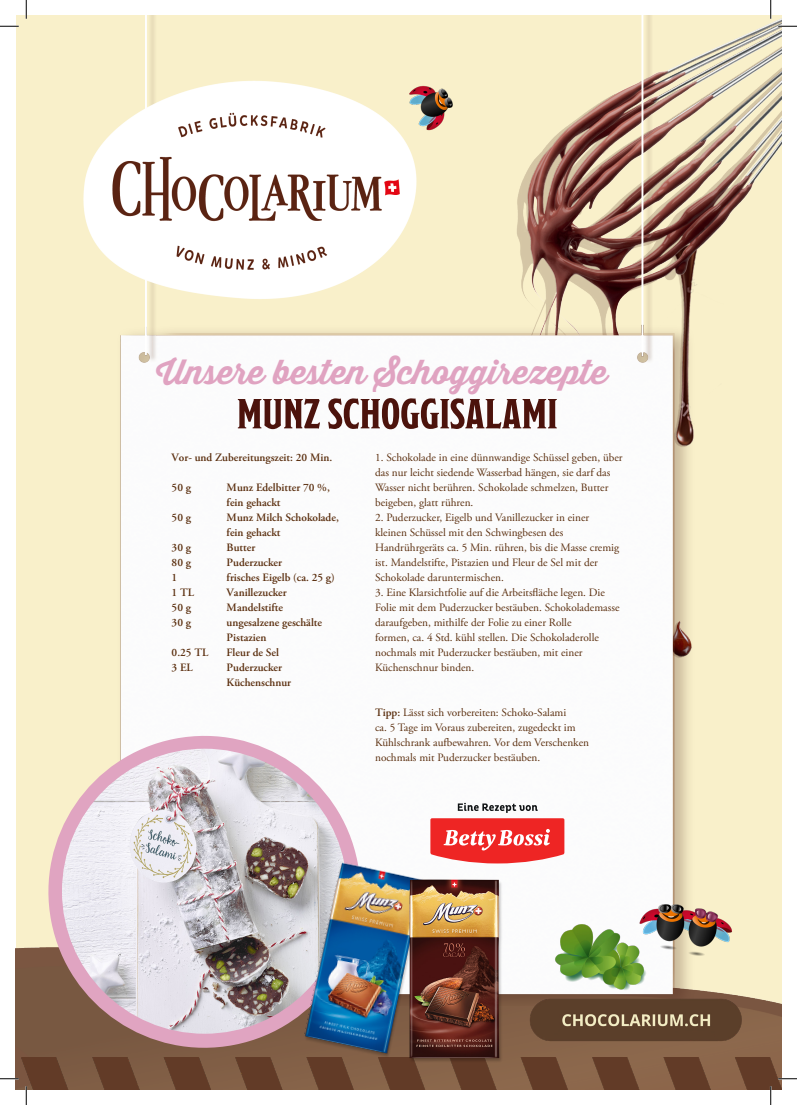
<style>
.page{position:relative;width:797px;height:1105px;background:#fff}
.page>*{position:absolute;margin:0;border:0;box-sizing:border-box;transform-origin:0 0}
.t1{font:700 52.5px "Modesto Condensed";color:#4c130c}
.t2{font:700 33.75px "Thirsty Script";color:#e0a3c1}
.Auszeichnung_Links_S{font:11.25px/15px "Adobe Garamond Pro";color:#5b2f0f}
.Auszeichnung_Links_S-2{font:600 11.25px/15px "Adobe Garamond Pro";color:#5b2f0f}
.s1{font-weight:600}
</style>
<div class="page">
<div style="left:16px;top:16px;width:765px;height:1073px;background:#f9f0ca"></div>
<img style="left:16px;top:947px;width:765px;height:142px">
<img style="left:710px;top:16px;width:71px;height:221px">
<img style="left:120px;top:16px;width:590px;height:989px">
<img style="left:632px;top:874px;width:108px;height:108px">
<img style="left:22px;top:1057px;width:759px;height:32px">
<img style="left:83px;top:71px;width:347px;height:239px">
<svg style="left:430px;top:803px;width:134px;height:60px;background:#eb7171"></svg>
<svg style="left:35px;top:722px;width:339px;height:339px"></svg>
<img style="left:62px;top:749px;width:285px;height:285px;border-radius:142px">
<img style="left:506px;top:990px;width:255px;height:91px">
<img style="left:397px;top:72px;width:68px;height:68px">
<img style="left:541px;top:901px;width:115px;height:114px">
<img style="left:302px;top:861px;width:127px;height:200px">
<img style="left:408px;top:878px;width:95px;height:185px">
<svg style="left:0;top:25px;width:19px;height:2px"></svg>
<svg style="left:778px;top:25px;width:19px;height:2px"></svg>
<svg style="left:0;top:1078px;width:19px;height:1px"></svg>
<svg style="left:778px;top:1078px;width:19px;height:1px"></svg>
<svg style="left:25px;top:0;width:2px;height:19px"></svg>
<svg style="left:25px;top:1086px;width:2px;height:19px"></svg>
<svg style="left:770px;top:0;width:1px;height:19px"></svg>
<svg style="left:770px;top:1086px;width:1px;height:19px"></svg>
<p class="t2" style="left:156px;top:347px;width:453px">Unsere besten Schoggirezepte</p>
<p class="t1" style="left:237px;top:384px;width:322px">munz schoggisalami</p>
<p class="Auszeichnung_Links_S-2" style="left:172px;top:450px;width:162px">Vor- und Zubereitungszeit: 20 Min.</p>
<p class="Auszeichnung_Links_S-2" style="left:172px;top:480px;width:21px">50 g</p>
<p class="Auszeichnung_Links_S-2" style="left:227px;top:480px;width:105px">Munz Edelbitter 70 %,</p>
<p class="Auszeichnung_Links_S-2" style="left:227px;top:495px;width:55px">fein gehackt</p>
<p class="Auszeichnung_Links_S-2" style="left:172px;top:510px;width:21px">50 g</p>
<p class="Auszeichnung_Links_S-2" style="left:227px;top:510px;width:114px">Munz Milch Schokolade,</p>
<p class="Auszeichnung_Links_S-2" style="left:227px;top:525px;width:55px">fein gehackt</p>
<p class="Auszeichnung_Links_S-2" style="left:172px;top:540px;width:21px">30 g</p>
<p class="Auszeichnung_Links_S-2" style="left:227px;top:540px;width:30px">Butter</p>
<p class="Auszeichnung_Links_S-2" style="left:172px;top:555px;width:21px">80 g</p>
<p class="Auszeichnung_Links_S-2" style="left:227px;top:555px;width:57px">Puderzucker</p>
<p class="Auszeichnung_Links_S-2" style="left:172px;top:570px;width:7px">1</p>
<p class="Auszeichnung_Links_S-2" style="left:227px;top:570px;width:110px">frisches Eigelb (ca. 25 g)</p>
<p class="Auszeichnung_Links_S-2" style="left:172px;top:585px;width:24px">1 TL</p>
<p class="Auszeichnung_Links_S-2" style="left:227px;top:585px;width:62px">Vanillezucker</p>
<p class="Auszeichnung_Links_S-2" style="left:172px;top:600px;width:21px">50 g</p>
<p class="Auszeichnung_Links_S-2" style="left:227px;top:600px;width:58px">Mandelstifte</p>
<p class="Auszeichnung_Links_S-2" style="left:172px;top:615px;width:21px">30 g</p>
<p class="Auszeichnung_Links_S-2" style="left:227px;top:615px;width:97px">ungesalzene geschälte<br>Pistazien</p>
<p class="Auszeichnung_Links_S-2" style="left:172px;top:645px;width:38px">0.25 TL</p>
<p class="Auszeichnung_Links_S-2" style="left:227px;top:645px;width:54px">Fleur de Sel</p>
<p class="Auszeichnung_Links_S-2" style="left:172px;top:660px;width:23px">3 EL</p>
<p class="Auszeichnung_Links_S-2" style="left:227px;top:660px;width:57px">Puderzucker</p>
<p class="Auszeichnung_Links_S-2" style="left:227px;top:675px;width:66px">Küchenschnur</p>
<p class="Auszeichnung_Links_S" style="left:375px;top:451px;width:249px">1. Schokolade in eine dünnwandige Schüssel geben, über</p>
<p class="Auszeichnung_Links_S" style="left:375px;top:466px;width:237px">das nur leicht siedende Wasserbad hängen, sie darf das</p>
<p class="Auszeichnung_Links_S" style="left:375px;top:481px;width:235px">Wasser nicht berühren. Schokolade schmelzen, Butter</p>
<p class="Auszeichnung_Links_S" style="left:375px;top:496px;width:100px">beigeben, glatt rühren.</p>
<p class="Auszeichnung_Links_S" style="left:375px;top:511px;width:216px">2. Puderzucker, Eigelb und Vanillezucker in einer</p>
<p class="Auszeichnung_Links_S" style="left:375px;top:526px;width:245px">kleinen Schüssel mit den Schwingbesen des<br>Handrührgeräts ca. 5 Min. rühren, bis die Masse cremig</p>
<p class="Auszeichnung_Links_S" style="left:375px;top:556px;width:224px">ist. Mandelstifte, Pistazien und Fleur de Sel mit der</p>
<p class="Auszeichnung_Links_S" style="left:375px;top:571px;width:130px">Schokolade daruntermischen.</p>
<p class="Auszeichnung_Links_S" style="left:375px;top:586px;width:231px">3. Eine Klarsichtfolie auf die Arbeitsfläche legen. Die</p>
<p class="Auszeichnung_Links_S" style="left:375px;top:601px;width:246px">Folie mit dem Puderzucker bestäuben. Schokolademasse</p>
<p class="Auszeichnung_Links_S" style="left:375px;top:616px;width:198px">daraufgeben, mithilfe der Folie zu einer Rolle</p>
<p class="Auszeichnung_Links_S" style="left:375px;top:631px;width:225px">formen, ca. 4 Std. kühl stellen. Die Schokoladerolle</p>
<p class="Auszeichnung_Links_S" style="left:375px;top:646px;width:209px">nochmals mit Puderzucker bestäuben, mit einer</p>
<p class="Auszeichnung_Links_S" style="left:375px;top:661px;width:101px">Küchenschnur binden.</p>
<p class="Auszeichnung_Links_S" style="left:375px;top:706px;width:193px"><span class="s1">Tipp:</span> Lässt sich vorbereiten: Schoko-Salami</p>
<p class="Auszeichnung_Links_S" style="left:375px;top:721px;width:202px">ca. 5 Tage im Voraus zubereiten, zugedeckt im</p>
<p class="Auszeichnung_Links_S" style="left:375px;top:736px;width:215px">Kühlschrank aufbewahren. Vor dem Verschenken</p>
<p class="Auszeichnung_Links_S" style="left:375px;top:751px;width:167px">nochmals mit Puderzucker bestäuben.</p>
</div>
